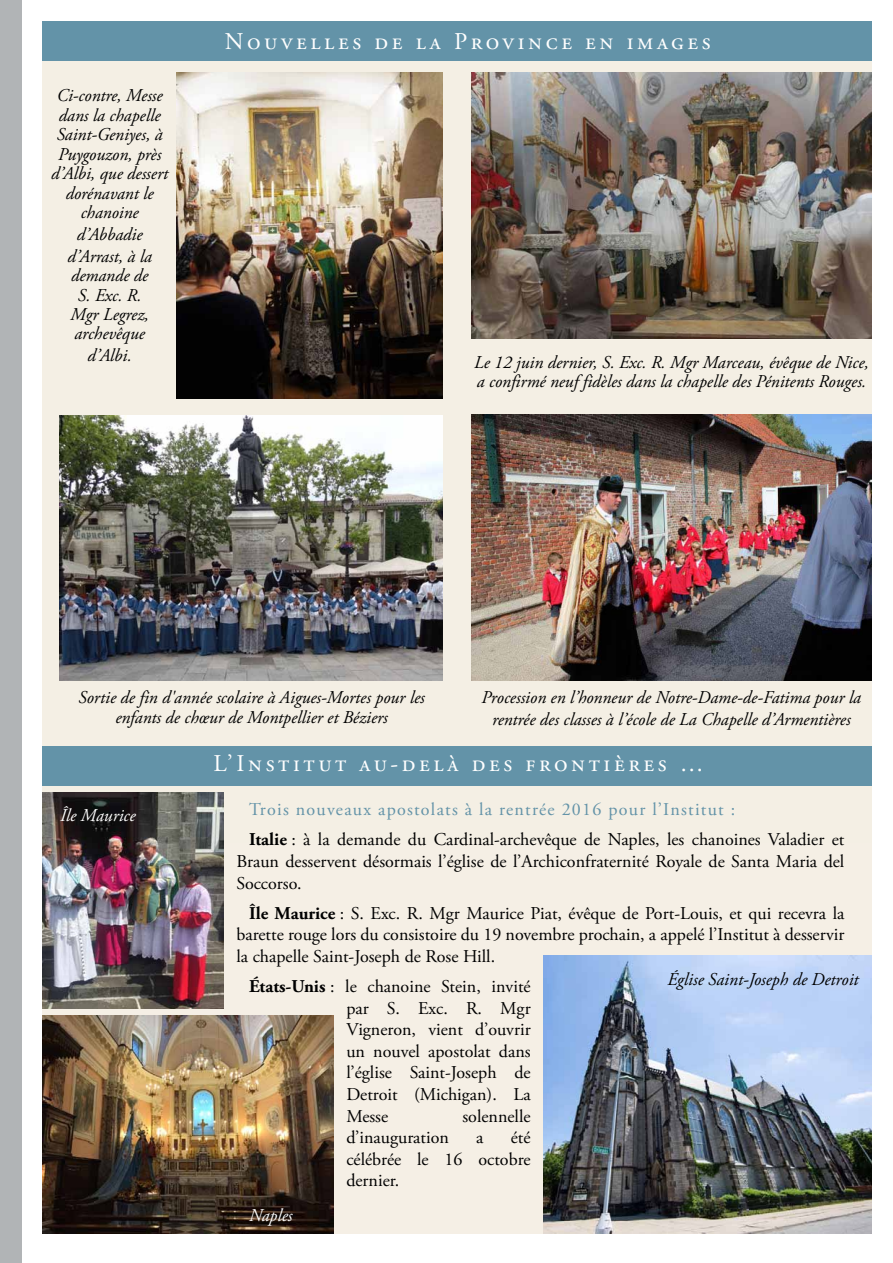
<style>
.page{position:relative;width:893px;height:1263px;background:#fff}
.page>*{position:absolute;margin:0;border:0;box-sizing:border-box;transform-origin:0 0}
.t1{font:24px "Adobe Garamond Pro";letter-spacing:.15em;color:#fff}
.t2{font:18px/21.6px "Adobe Garamond Pro";letter-spacing:-.01em;color:#000;text-align:justify}
.t3{font:italic 18px/19.5px "Adobe Garamond Pro";color:#000;text-align:center}
.t4{font:italic 18px "Adobe Garamond Pro";color:#fff}
.s1{color:#6393a8}
.s2{font-weight:700}
</style>
<div class="page">
<div style="left:43px;top:21px;width:829px;height:822px;background:#f4efe4"></div>
<div style="left:43px;top:843px;width:829px;height:391px;background:#f5efe5"></div>
<div style="left:43px;top:746px;width:829px;height:40px;background:#6393a8"></div>
<div style="left:0;top:0;width:21px;height:1263px;background:#b1b4b6"></div>
<div style="left:43px;top:21px;width:829px;height:40px;background:#6393a8"></div>
<img style="left:43px;top:793px;width:181px;height:215px">
<img style="left:543px;top:955px;width:328px;height:279px">
<img style="left:43px;top:1015px;width:290px;height:218px">
<img style="left:472px;top:73px;width:399px;height:266px">
<img style="left:176px;top:73px;width:266px;height:326px">
<img style="left:472px;top:415px;width:399px;height:266px">
<img style="left:59px;top:415px;width:384px;height:266px">
<p class="t3" style="left:51px;top:86px;width:119px">Ci-contre, Messe dans la chapelle<br>Saint-Geniyes, à<br>Puygouzon, près d’Albi, que dessert dorénavant le chanoine</p>
<p class="t3" style="left:67px;top:224px;width:86px;line-height:21.6px">d’Abbadie d’Arrast, à la</p>
<p class="t3" style="left:71px;top:266px;width:80px">demande de<br>S. Exc. R.<br>Mgr Legrez, archevêque</p>
<p class="t3" style="left:88px;top:346px;width:46px">d’Albi.</p>
<h1 class="t1" style="left:225px;top:27px;width:487px">Nouvelles de la Province en images</h1>
<p class="t3" style="left:474px;top:353px;width:396px;text-align:left">Le 12 juin dernier, S. Exc. R. Mgr Marceau, évêque de Nice, a confirmé neuf fidèles dans la chapelle des Pénitents Rouges.</p>
<p class="t3" style="left:78px;top:688px;width:348px">Sortie de fin d'année scolaire à Aigues-Mortes pour les enfants de chœur de Montpellier et Béziers</p>
<p class="t3" style="left:482px;top:687px;width:381px;line-height:21.6px">Procession en l’honneur de Notre-Dame-de-Fatima pour la rentrée des classes à l’école de La Chapelle d’Armentières</p>
<p class="t4" style="left:60px;top:804px;width:77px">Île Maurice</p>
<h1 class="t1" style="left:213px;top:749px;width:492px">L’Institut au-delà des frontières …</h1>
<p class="t2" style="left:249px;top:795px;width:597px;line-height:30.2px"><span class="s1">Trois nouveaux apostolats à la rentrée 2016 pour l’Institut :<br></span><span class="s2">Italie</span> : à la demande du Cardinal-archevêque de Naples, les chanoines Valadier et</p>
<p class="t2" style="left:236px;top:851px;width:609px">Braun desservent désormais l’église de l’Archiconfraternité Royale de Santa Maria del<br>Soccorso.</p>
<p class="t2" style="left:236px;top:903px;width:610px;text-indent:13px"><span class="s2">Île Maurice</span> : S. Exc. R. Mgr Maurice Piat, évêque de Port-Louis, et qui recevra la barette rouge lors du consistoire du 19 novembre prochain, a appelé l’Institut à desservir la chapelle Saint-Joseph de Rose Hill.</p>
<p class="t2" style="left:346px;top:976px;width:186px;text-indent:-97px"><span class="s2">États-Unis</span> : le chanoine Stein, invité par S. Exc. R. Mgr Vigneron, vient d’ouvrir un nouvel apostolat dans l’église Saint-Joseph de Detroit (Michigan). La Messe</p>
<p class="t3" style="left:668px;top:970px;width:192px">Église Saint-Joseph de Detroit</p>
<p class="t2" style="left:462px;top:1106px;width:70px">solennelle</p>
<p class="t4" style="left:249px;top:1205px;width:45px">Naples</p>
<p class="t2" style="left:346px;top:1127px;width:104px">d’inauguration</p>
<p class="t2" style="left:476px;top:1127px;width:9px">a</p>
<p class="t2" style="left:346px;top:1127px;width:186px;text-indent:165px">été célébrée le 16 octobre dernier.</p>
</div>
